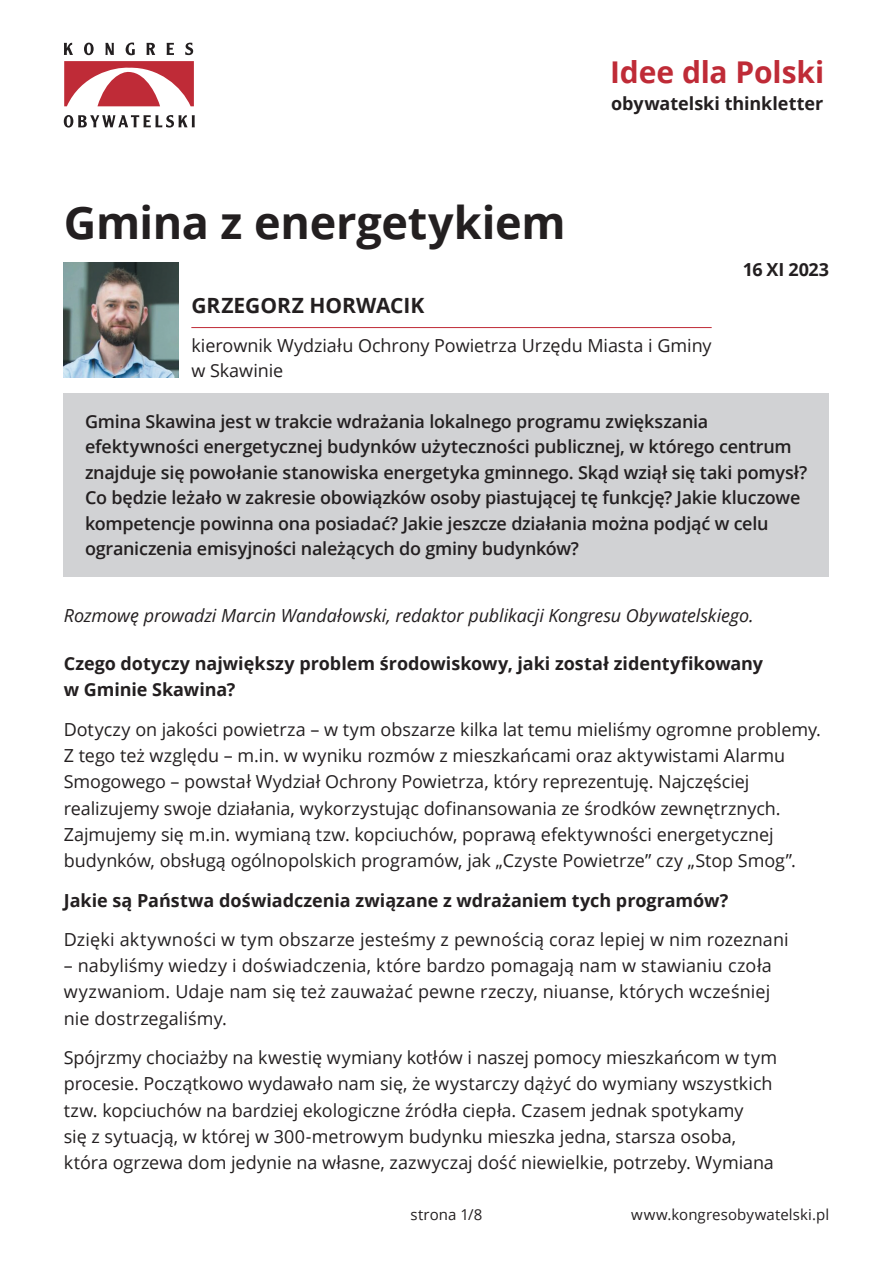
<style>
.page{position:relative;width:893px;height:1263px;background:#fff}
.page>*{position:absolute;margin:0;border:0;box-sizing:border-box;transform-origin:0 0}
.t1{font:700 45px "Open Sans";letter-spacing:-.005em;color:#231f20}
.t2{font:700 30px "Open Sans";letter-spacing:-.005em;color:#bf2b37}
.t3{font:700 21px "Open Sans";color:#231f20}
.t4{font:18px/26.4px "Open Sans";letter-spacing:-.005em;color:#231f20}
.t5{font:600 18px/25.5px "Open Sans";letter-spacing:-.015em;color:#231f20}
.t6{font:700 18px/26.4px "Open Sans";color:#231f20}
.t7{font:italic 18px "Open Sans";letter-spacing:-.005em;color:#231f20}
.t8{font:15px "Open Sans";letter-spacing:.005em;color:#231f20}
</style>
<div class="page">
<svg style="left:64px;top:43px;width:9px;height:12px"></svg>
<svg style="left:84px;top:43px;width:10px;height:12px"></svg>
<svg style="left:105px;top:43px;width:9px;height:12px"></svg>
<svg style="left:126px;top:43px;width:9px;height:12px"></svg>
<svg style="left:147px;top:43px;width:8px;height:12px"></svg>
<svg style="left:167px;top:43px;width:7px;height:12px"></svg>
<svg style="left:185px;top:43px;width:8px;height:12px"></svg>
<svg style="left:64px;top:115px;width:131px;height:13px"></svg>
<svg style="left:64px;top:61px;width:130px;height:45px"></svg>
<img style="left:64px;top:262px;width:115px;height:115px">
<hr style="left:191px;top:327px;width:521px;height:1px;background:#bf2b37">
<div style="left:64px;top:393px;width:765px;height:183px;background:#d1d2d4"></div>
<h1 class="t1" style="left:64px;top:190px;width:503px">Gmina z energetykiem</h1>
<h2 class="t2" style="left:610px;top:51px;width:216px">Idee dla Polski</h2>
<p class="t6" style="left:611px;top:90px;width:214px">obywatelski thinkletter</p>
<p class="t6" style="left:743px;top:256px;width:88px">16 XI 2023</p>
<p class="t3" style="left:191px;top:291px;width:234px">Grzegorz Horwacik</p>
<p class="t4" style="left:191px;top:332px;width:522px;line-height:25.5px">kierownik Wydziału Ochrony Powietrza Urzędu Miasta i Gminy w Skawinie</p>
<p class="t5" style="left:85px;top:408px;width:724px">Gmina Skawina jest w trakcie wdrażania lokalnego programu zwiększania efektywności energetycznej budynków użyteczności publicznej, w którego centrum znajduje się powołanie stanowiska energetyka gminnego. Skąd wziął się taki pomysł?<br>Co będzie leżało w zakresie obowiązków osoby piastującej tę funkcję? Jakie kluczowe kompetencje powinna ona posiadać? Jakie jeszcze działania można podjąć w celu ograniczenia emisyjności należących do gminy budynków?</p>
<p class="t7" style="left:64px;top:603px;width:691px">Rozmowę prowadzi Marcin Wandałowski, redaktor publikacji Kongresu Obywatelskiego.</p>
<p class="t6" style="left:64px;top:650px;width:701px">Czego dotyczy największy problem środowiskowy, jaki został zidentyfikowany w Gminie Skawina?</p>
<p class="t4" style="left:64px;top:715px;width:759px">Dotyczy on jakości powietrza – w tym obszarze kilka lat temu mieliśmy ogromne problemy.<br>Z tego też względu – m.in. w wyniku rozmów z mieszkańcami oraz aktywistami Alarmu Smogowego – powstał Wydział Ochrony Powietrza, który reprezentuję. Najczęściej realizujemy swoje działania, wykorzystując dofinansowania ze środków zewnętrznych.<br>Zajmujemy się m.in. wymianą tzw. kopciuchów, poprawą efektywności energetycznej budynków, obsługą ogólnopolskich programów, jak „Czyste Powietrze” czy „Stop Smog”.</p>
<p class="t6" style="left:64px;top:886px;width:666px">Jakie są Państwa doświadczenia związane z wdrażaniem tych programów?</p>
<p class="t4" style="left:64px;top:925px;width:726px">Dzięki aktywności w tym obszarze jesteśmy z pewnością coraz lepiej w nim rozeznani</p>
<p class="t4" style="left:64px;top:952px;width:709px;text-align:justify">– nabyliśmy wiedzy i doświadczenia, które bardzo pomagają nam w stawianiu czoła wyzwaniom. Udaje nam się też zauważać pewne rzeczy, niuanse, których wcześniej nie dostrzegaliśmy.</p>
<p class="t4" style="left:64px;top:1044px;width:715px">Spójrzmy chociażby na kwestię wymiany kotłów i naszej pomocy mieszkańcom w tym procesie. Początkowo wydawało nam się, że wystarczy dążyć do wymiany wszystkich tzw. kopciuchów na bardziej ekologiczne źródła ciepła. Czasem jednak spotykamy<br>się z sytuacją, w której w 300‑metrowym budynku mieszka jedna, starsza osoba, która ogrzewa dom jedynie na własne, zazwyczaj dość niewielkie, potrzeby. Wymiana</p>
<p class="t8" style="left:410px;top:1205px;width:74px">strona 1/8</p>
<p class="t8" style="left:631px;top:1205px;width:199px">www.kongresobywatelski.pl</p>
</div>
